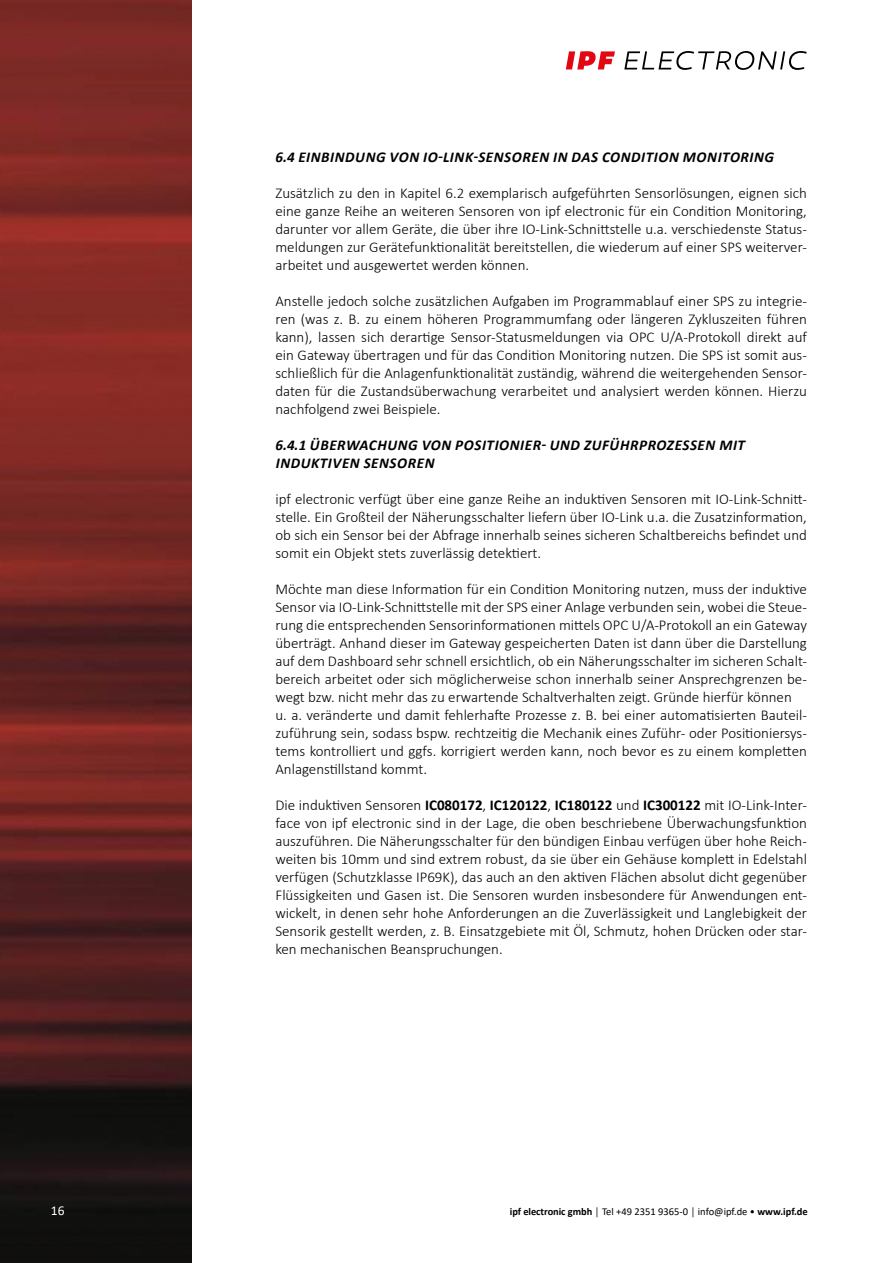
<style>
.page{position:relative;width:893px;height:1263px;background:#fff}
.page>*{position:absolute;margin:0;border:0;box-sizing:border-box;transform-origin:0 0}
.t1{font:300 15px/18px "Calibri";color:#000;text-align:justify}
.t2{font:italic 700 15px/18px "Calibri";letter-spacing:.04em;color:#000}
.t3{font:13.5px "Calibri";color:#fff}
.t4{font:10.5px "Calibri";color:#000}
.s1{font-weight:700}
</style>
<div class="page">
<img style="left:0;top:0;width:191px;height:1263px">
<svg style="left:624px;top:51px;width:183px;height:19px"></svg>
<svg style="left:566px;top:51px;width:49px;height:18px"></svg>
<p class="t2" style="left:275px;top:148px;width:500px">6.4 EINBINDUNG VON IO-LINK-SENSOREN IN DAS CONDITION MONITORING</p>
<p class="t1" style="left:275px;top:184px;width:533px">Zusätzlich zu den in Kapitel 6.2 exemplarisch aufgeführten Sensorlösungen, eignen sich eine ganze Reihe an weiteren Sensoren von ipf electronic für ein Condition Monitoring, darunter vor allem Geräte, die über ihre IO-Link-Schnittstelle u.a. verschiedenste Status&shy;meldungen zur Gerätefunktionalität bereitstellen, die wiederum auf einer SPS weiterver&shy;arbeitet und ausgewertet werden können.</p>
<p class="t1" style="left:275px;top:292px;width:533px">Anstelle jedoch solche zusätzlichen Aufgaben im Programmablauf einer SPS zu integrie&shy;ren (was z. B. zu einem höheren Programmumfang oder längeren Zykluszeiten führen kann), lassen sich derartige Sensor-Statusmeldungen via OPC U/A-Protokoll direkt auf ein Gateway übertragen und für das Condition Monitoring nutzen. Die SPS ist somit aus&shy;schließlich für die Anlagenfunktionalität zuständig, während die weitergehenden Sensor&shy;daten für die Zustandsüberwachung verarbeitet und analysiert werden können. Hierzu nachfolgend zwei Beispiele.</p>
<p class="t2" style="left:275px;top:436px;width:471px">6.4.1 ÜBERWACHUNG VON POSITIONIER- UND ZUFÜHRPROZESSEN MIT<br>INDUKTIVEN SENSOREN</p>
<p class="t1" style="left:275px;top:490px;width:533px">ipf electronic verfügt über eine ganze Reihe an induktiven Sensoren mit IO-Link-Schnitt&shy;stelle. Ein Großteil der Näherungsschalter liefern über IO-Link u.a. die Zusatzinformation, ob sich ein Sensor bei der Abfrage innerhalb seines sicheren Schaltbereichs befindet und somit ein Objekt stets zuverlässig detektiert.</p>
<p class="t1" style="left:275px;top:580px;width:533px;text-align:left">Möchte man diese Information für ein Condition Monitoring nutzen, muss der induktive Sensor via IO-Link-Schnittstelle mit der SPS einer Anlage verbunden sein, wobei die Steue&shy;rung die entsprechenden Sensorinformationen mittels OPC U/A-Protokoll an ein Gateway überträgt. Anhand dieser im Gateway gespeicherten Daten ist dann über die Darstellung auf dem Dashboard sehr schnell ersichtlich, ob ein Näherungsschalter im sicheren Schalt&shy;bereich arbeitet oder sich möglicherweise schon innerhalb seiner Ansprechgrenzen be&shy;wegt bzw. nicht mehr das zu erwartende Schaltverhalten zeigt. Gründe hierfür können u. a. veränderte und damit fehlerhafte Prozesse z. B. bei einer automatisierten Bauteil&shy;zuführung sein, sodass bspw. rechtzeitig die Mechanik eines Zuführ- oder Positioniersys&shy;tems kontrolliert und ggfs. korrigiert werden kann, noch bevor es zu einem kompletten Anlagenstillstand kommt.</p>
<p class="t1" style="left:275px;top:796px;width:533px">Die induktiven Sensoren <span class="s1">IC080172</span>, <span class="s1">IC120122</span>, <span class="s1">IC180122</span> und <span class="s1">IC300122</span> mit IO-Link-Inter&shy;face von ipf electronic sind in der Lage, die oben beschriebene Überwachungsfunktion auszuführen. Die Näherungsschalter für den bündigen Einbau verfügen über hohe Reich&shy;weiten bis 10mm und sind extrem robust, da sie über ein Gehäuse komplett in Edelstahl verfügen (Schutzklasse IP69K), das auch an den aktiven Flächen absolut dicht gegenüber Flüssigkeiten und Gasen ist. Die Sensoren wurden insbesondere für Anwendungen ent&shy;wickelt, in denen sehr hohe Anforderungen an die Zuverlässigkeit und Langlebigkeit der Sensorik gestellt werden, z. B. Einsatzgebiete mit Öl, Schmutz, hohen Drücken oder star&shy;ken mechanischen Beanspruchungen.</p>
<p class="t3" style="left:51px;top:1201px;width:15px">16</p>
<p class="t4" style="left:510px;top:1204px;width:299px"><span class="s1">ipf electronic gmbh</span> │ Tel +49 2351 9365-0 │ info@ipf.de • <span class="s1">www.ipf.de</span></p>
</div>
